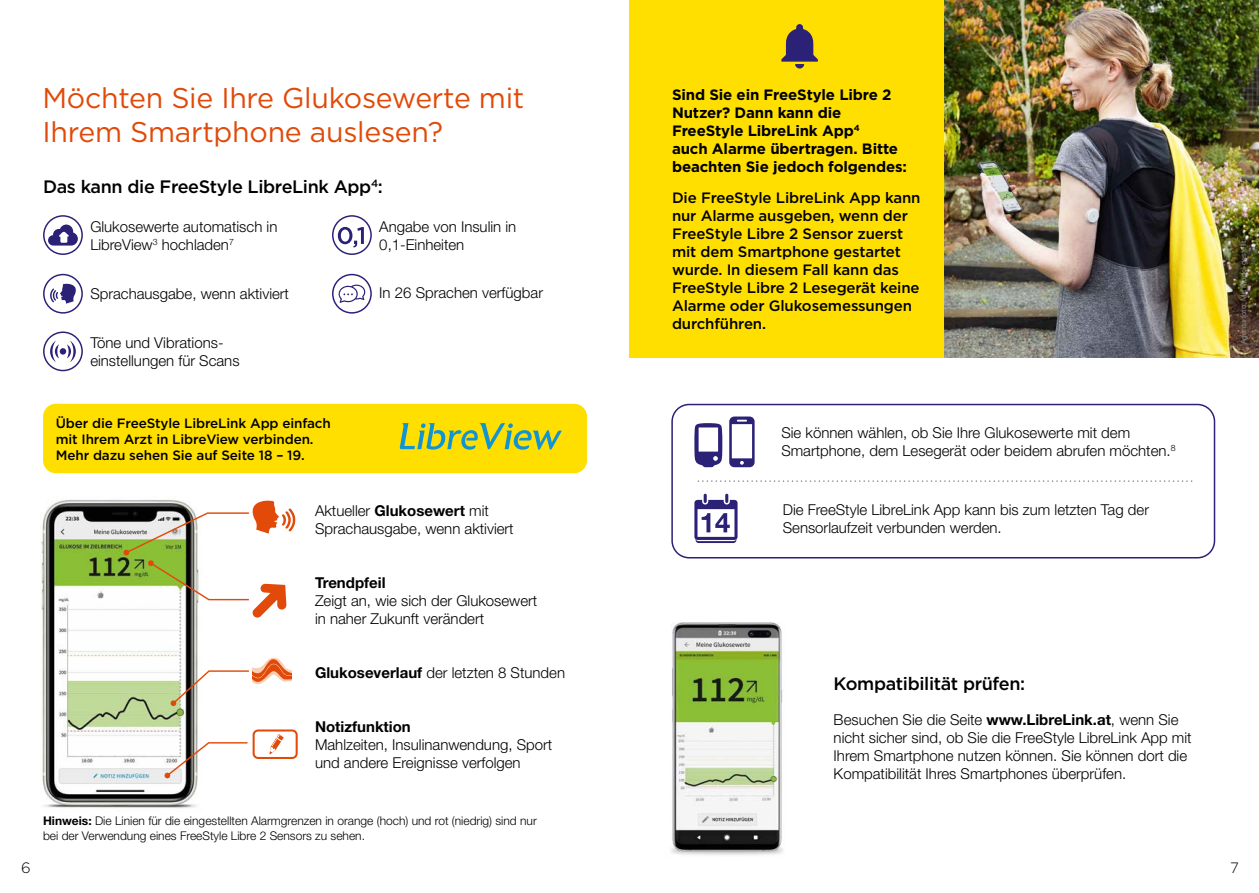
<style>
.page{position:relative;width:1259px;height:893px;background:#fff}
.page>*{position:absolute;margin:0;border:0;box-sizing:border-box;transform-origin:0 0}
.t1{font:28.5px/34.2px "Gotham";letter-spacing:-.01em;color:#e14a09}
.t2{font:500 18px "Gotham";letter-spacing:-.02em;color:#000}
.t3{font:300 15px/18px "Helvetica Neue LT Pro";color:#000}
.t4{font:500 15px/18px "Gotham";letter-spacing:-.01em;color:#000}
.t5{font:700 15px/18px "Gotham";letter-spacing:-.01em;color:#000}
.t6{font:700 15px "Helvetica Neue LT Pro";color:#000}
.t7{font:300 15px "Gotham";color:#000}
.t8{font:500 13.5px/16.2px "Gotham";letter-spacing:-.01em;color:#000}
.t9{font:300 12px/14.4px "Helvetica Neue LT Pro";color:#000}
.t10{font:7.5px "Helvetica Neue LT Pro";color:#878786}
.s1{font-weight:700}
</style>
<div class="page">
<div style="left:629px;top:0;width:378px;height:357px;background:#ffdf00"></div>
<svg style="left:671px;top:404px;width:544px;height:154px"></svg>
<svg style="left:729px;top:416px;width:25px;height:51px"></svg>
<svg style="left:694px;top:423px;width:28px;height:44px"></svg>
<svg style="left:694px;top:494px;width:43px;height:49px"></svg>
<img style="left:671px;top:622px;width:112px;height:233px">
<img style="left:41px;top:472px;width:174px;height:336px">
<svg style="left:164px;top:742px;width:83px;height:36px"></svg>
<div style="left:43px;top:404px;width:544px;height:69px;background:#ffdf00;border-radius:13px"></div>
<img style="left:944px;top:0;width:315px;height:357px">
<svg style="left:781px;top:24px;width:37px;height:45px"></svg>
<svg style="left:697px;top:480px;width:495px;height:2px"></svg>
<svg style="left:43px;top:215px;width:40px;height:40px"></svg>
<svg style="left:43px;top:274px;width:40px;height:40px"></svg>
<svg style="left:43px;top:331px;width:40px;height:40px"></svg>
<svg style="left:332px;top:215px;width:40px;height:40px"></svg>
<svg style="left:332px;top:274px;width:40px;height:40px"></svg>
<svg style="left:400px;top:423px;width:161px;height:27px"></svg>
<svg style="left:123px;top:500px;width:172px;height:118px"></svg>
<svg style="left:171px;top:658px;width:121px;height:48px"></svg>
<svg style="left:253px;top:729px;width:45px;height:30px"></svg>
<h1 class="t1" style="left:43px;top:80px;width:483px">Möchten Sie Ihre Glukosewerte mit<br>Ihrem Smartphone auslesen?</h1>
<p class="t2" style="left:43px;top:175px;width:341px">Das kann die FreeStyle LibreLink App<sup>4</sup>:</p>
<p class="t3" style="left:90px;top:217px;width:188px">Glukosewerte automatisch in<br>LibreView<sup>3</sup> hochladen<sup>7</sup></p>
<p class="t3" style="left:90px;top:284px;width:200px">Sprachausgabe, wenn aktiviert</p>
<p class="t3" style="left:90px;top:333px;width:151px">Töne und Vibrations&shy;einstellungen für Scans</p>
<p class="t8" style="left:56px;top:415px;width:276px">Über die FreeStyle LibreLink App einfach mit Ihrem Arzt in LibreView verbinden.<br>Mehr dazu sehen Sie auf Seite 18 – 19.</p>
<p class="t3" style="left:379px;top:217px;width:138px">Angabe von Insulin in<br>0,1-Einheiten</p>
<p class="t3" style="left:379px;top:283px;width:165px">In 26 Sprachen verfügbar</p>
<p class="t3" style="left:315px;top:501px;width:200px">Aktueller <span class="s1">Glukosewert</span> mit<br>Sprachausgabe, wenn aktiviert</p>
<p class="t6" style="left:315px;top:573px;width:72px">Trendpfeil</p>
<p class="t3" style="left:315px;top:591px;width:224px">Zeigt an, wie sich der Glukosewert in naher Zukunft verändert</p>
<p class="t3" style="left:315px;top:663px;width:252px"><span class="s1">Glukoseverlauf</span> der letzten 8 Stunden</p>
<p class="t6" style="left:315px;top:717px;width:97px">Notizfunktion</p>
<p class="t3" style="left:315px;top:735px;width:239px">Mahlzeiten, Insulinanwendung, Sport und andere Ereignisse verfolgen</p>
<p class="t9" style="left:43px;top:814px;width:495px"><span class="s1">Hinweis:</span> Die Linien für die eingestellten Alarmgrenzen in orange (hoch) und rot (niedrig) sind nur bei der Verwendung eines FreeStyle Libre 2 Sensors zu sehen.</p>
<p class="t5" style="left:672px;top:86px;width:236px">Sind Sie ein FreeStyle Libre 2<br>Nutzer? Dann kann die<br>FreeStyle LibreLink App<sup>4<br></sup>auch Alarme übertragen. Bitte beachten Sie jedoch folgendes:</p>
<p class="t4" style="left:672px;top:189px;width:250px">Die FreeStyle LibreLink App kann nur Alarme ausgeben, wenn der<br>FreeStyle Libre 2 Sensor zuerst mit dem Smartphone gestartet wurde. In diesem Fall kann das<br>FreeStyle Libre 2 Lesegerät keine<br>Alarme oder Glukosemessungen durchführen.</p>
<p class="t3" style="left:781px;top:424px;width:396px">Sie können wählen, ob Sie Ihre Glukosewerte mit dem<br>Smartphone, dem Lesegerät oder beidem abrufen möchten.<sup>8</sup></p>
<p class="t3" style="left:783px;top:500px;width:368px">Die FreeStyle LibreLink App kann bis zum letzten Tag der<br>Sensorlaufzeit verbunden werden.</p>
<p class="t10" style="left:1239px;top:344px;width:107px;rotate:-90deg">Agenturfoto. Mit Model gestellt.</p>
<p class="t2" style="left:833px;top:672px;width:193px">Kompatibilität prüfen:</p>
<p class="t3" style="left:833px;top:710px;width:359px">Besuchen Sie die Seite <span class="s1">www.LibreLink.at</span>, wenn Sie nicht sicher sind, ob Sie die FreeStyle LibreLink App mit Ihrem Smartphone nutzen können. Sie können dort die Kompatibilität Ihres Smartphones überprüfen.</p>
<p class="t7" style="left:21px;top:858px;width:11px">6</p>
<p class="t7" style="left:1230px;top:858px;width:10px">7</p>
</div>
